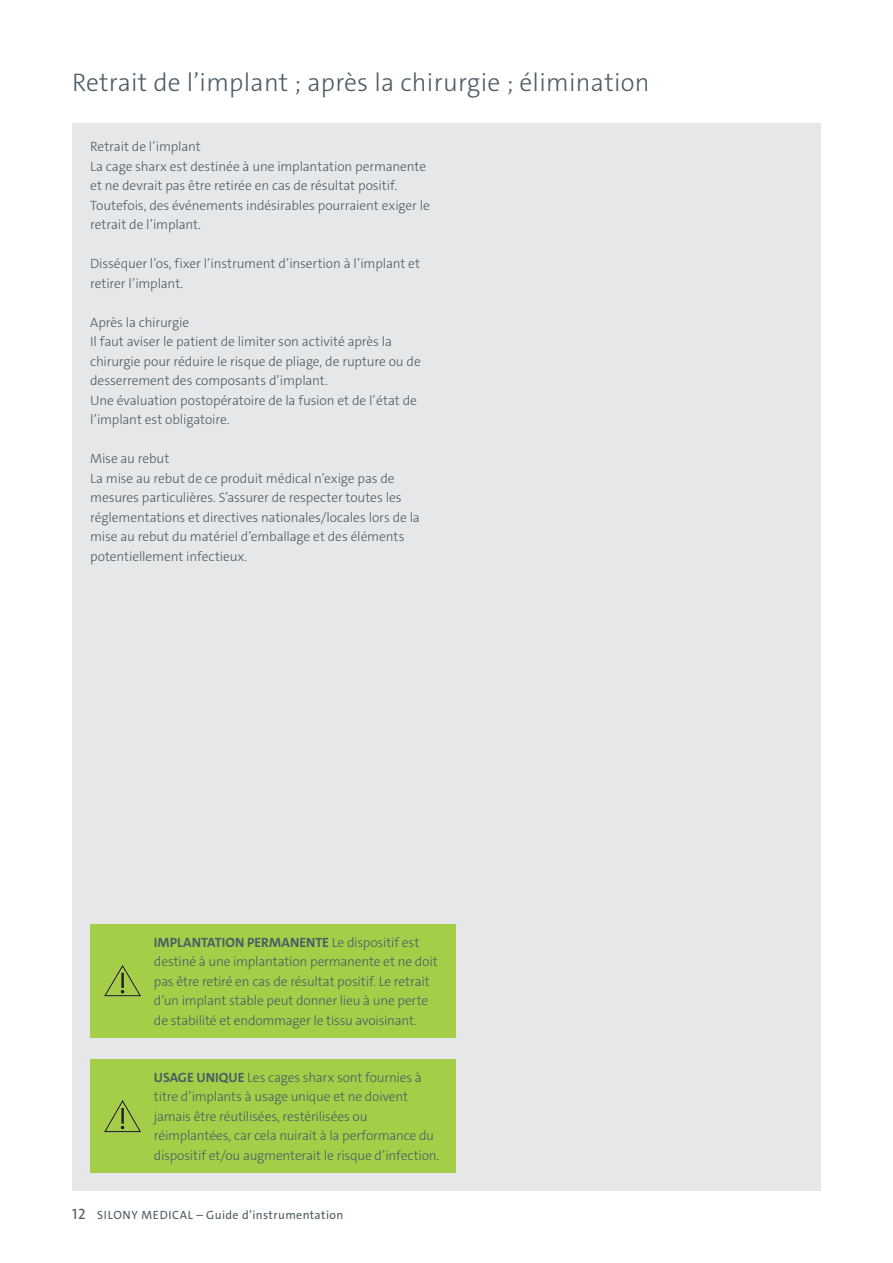
<style>
.page{position:relative;width:893px;height:1263px;background:#fff}
.page>*{position:absolute;margin:0;border:0;box-sizing:border-box;transform-origin:0 0}
.t1{font:300 25.5px "The Sans C4 s";letter-spacing:.01em;color:#4c5c65}
.t2{font:300 13.5px/19.5px "The Sans C4 s";letter-spacing:-.01em;color:#4c5c65}
.t3{font:12px "The Sans C4 s";letter-spacing:.03em;color:#4c5c65}
.s1{font-weight:700}
.s2{font-size:15px}
</style>
<div class="page">
<div style="left:72px;top:123px;width:749px;height:1068px;background:#e6e7e9"></div>
<div style="left:90px;top:1059px;width:365px;height:114px;background:#a4ce48"></div>
<img style="left:104px;top:1100px;width:37px;height:33px">
<div style="left:90px;top:924px;width:365px;height:113px;background:#a4ce48"></div>
<img style="left:104px;top:965px;width:37px;height:32px">
<h1 class="t1" style="left:72px;top:66px;width:579px">Retrait de l’implant ; après la chirurgie ; élimination</h1>
<p class="t2" style="left:90px;top:137px;width:341px">Retrait de l’implant<br>La cage sharx est destinée à une implantation permanente et ne devrait pas être retirée en cas de résultat positif.<br>Toutefois, des événements indésirables pourraient exiger le retrait de l’implant.</p>
<p class="t2" style="left:90px;top:254px;width:331px">Disséquer l’os, fixer l’instrument d’insertion à l’implant et retirer l’implant.</p>
<p class="t2" style="left:90px;top:312px;width:332px">Après la chirurgie<br>Il faut aviser le patient de limiter son activité après la chirurgie pour réduire le risque de pliage, de rupture ou de desserrement des composants d’implant.<br>Une évaluation postopératoire de la fusion et de l’état de l’implant est obligatoire.</p>
<p class="t2" style="left:90px;top:449px;width:331px">Mise au rebut<br>La mise au rebut de ce produit médical n’exige pas de mesures particulières. S’assurer de respecter toutes les réglementations et directives nationales/locales lors de la mise au rebut du matériel d’emballage et des éléments potentiellement infectieux.</p>
<p class="t2" style="left:154px;top:932px;width:285px"><span class="s1">IMPLANTATION PERMANENTE</span> Le dispositif est destiné à une implantation permanente et ne doit pas être retiré en cas de résultat positif. Le retrait d’un implant stable peut donner lieu à une perte de stabilité et endommager le tissu avoisinant.</p>
<p class="t2" style="left:154px;top:1067px;width:285px"><span class="s1">USAGE UNIQUE</span> Les cages sharx sont fournies à titre d’implants à usage unique et ne doivent jamais être réutilisées, restérilisées ou réimplantées, car cela nuirait à la performance du dispositif et/ou augmenterait le risque d’infection.</p>
<p class="t3" style="left:72px;top:1207px;width:273px"><span class="s2">12</span> SILONY MEDICAL – Guide d’instrumentation</p>
</div>
